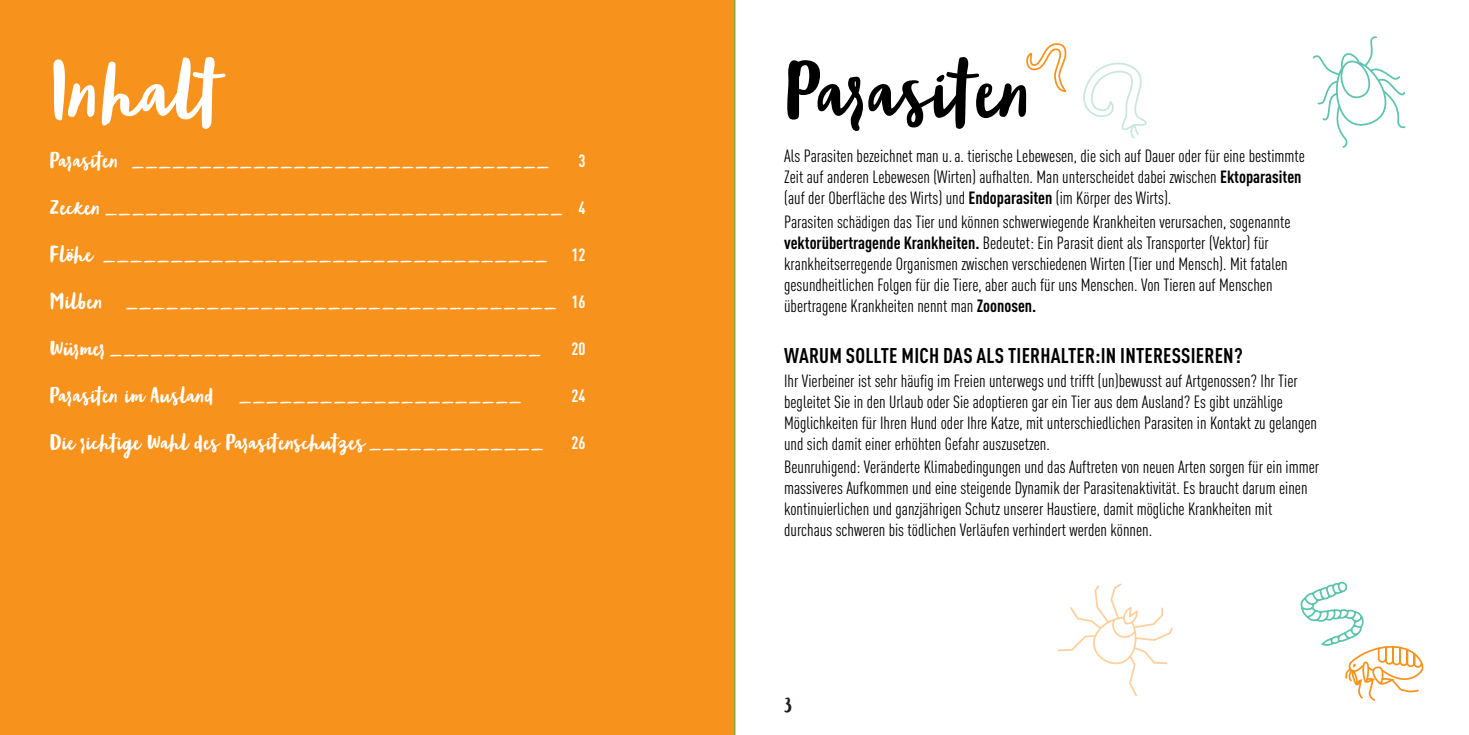
<style>
.page{position:relative;width:1469px;height:735px;background:#fff}
.page>*{position:absolute;margin:0;border:0;box-sizing:border-box;transform-origin:0 0}
.t1{font:63px "Blog Script";color:#000001}
.t2{font:63px "Blog Script";color:#fff}
.t3{font:700 condensed 21px "DIN Pro";letter-spacing:.01em;color:#000001}
.t4{font:condensed 17.5px/21px "DIN Pro";color:#000001}
.t5{font:17.5px "Blog Script";color:#fff}
.t6{font:700 condensed 17.5px "DIN Pro";color:#fff}
.t7{font:17.5px "Blog Script";color:#231f20}
.s1{font-family:"DIN Pro";font-weight:700;font-stretch:condensed}
.s2{font-weight:700}
</style>
<div class="page">
<div style="left:0;top:0;width:734px;height:734px;background:#f7931d"></div>
<svg style="left:1312px;top:36px;width:94px;height:112px"></svg>
<svg style="left:1057px;top:583px;width:115px;height:112px"></svg>
<svg style="left:1083px;top:62px;width:64px;height:77px"></svg>
<svg style="left:1300px;top:581px;width:124px;height:120px"></svg>
<svg style="left:1026px;top:43px;width:41px;height:49px"></svg>
<hr style="left:734px;top:0;width:1px;height:734px;background:#40ae49">
<h1 class="t2" style="left:50px;top:56px;width:173px">Inhalt</h1>
<p class="t5" style="left:50px;top:151px;width:501px">Parasiten _______________________________</p>
<p class="t6" style="left:578px;top:148px;width:9px">3</p>
<p class="t5" style="left:50px;top:198px;width:537px">Zecken __________________________________ <span class="s1">4</span></p>
<p class="t5" style="left:50px;top:245px;width:499px">Flöhe _________________________________</p>
<p class="t6" style="left:571px;top:241px;width:16px">12</p>
<p class="t5" style="left:50px;top:292px;width:537px">Milben ________________________________ <span class="s1">16</span></p>
<p class="t5" style="left:50px;top:339px;width:493px">Würmer ________________________________</p>
<p class="t6" style="left:571px;top:335px;width:16px">20</p>
<p class="t5" style="left:50px;top:385px;width:165px">Parasiten im Ausland</p>
<p class="t6" style="left:571px;top:382px;width:16px">24</p>
<p class="t5" style="left:238px;top:385px;width:285px">_____________________</p>
<p class="t5" style="left:50px;top:432px;width:495px">Die richtige Wahl des Parasitenschutzes _____________</p>
<p class="t6" style="left:571px;top:429px;width:16px">26</p>
<h1 class="t1" style="left:784px;top:56px;width:250px">Parasiten</h1>
<p class="t4" style="left:784px;top:144px;width:522px">Als Parasiten bezeichnet man u.a. tierische Lebewesen, die sich auf Dauer oder für eine bestimmte<br>Zeit auf anderen Lebewesen (Wirten) aufhalten. Man unterscheidet dabei zwischen <span class="s2">Ektoparasiten </span>(auf der Oberfläche des Wirts) und <span class="s2">Endoparasiten</span> (im Körper des Wirts).</p>
<p class="t4" style="left:784px;top:210px;width:508px">Parasiten schädigen das Tier und können schwerwiegende Krankheiten verursachen, sogenannte <span class="s2">vektorübertragende Krankheiten.</span> Bedeutet: Ein Parasit dient als Transporter (Vektor) für krankheitserregende Organismen zwischen verschiedenen Wirten (Tier und Mensch). Mit fatalen gesundheitlichen Folgen für die Tiere, aber auch für uns Menschen. Von Tieren auf Menschen übertragene Krankheiten nennt man <span class="s2">Zoonosen.</span></p>
<p class="t3" style="left:784px;top:339px;width:460px">WARUM SOLLTE MICH DAS ALS TIERHALTER:IN INTERESSIEREN?</p>
<p class="t4" style="left:784px;top:368px;width:534px">Ihr Vierbeiner ist sehr häufig im Freien unterwegs und trifft (un)bewusst auf Artgenossen? Ihr Tier begleitet Sie in den Urlaub oder Sie adoptieren gar ein Tier aus dem Ausland? Es gibt unzählige Möglichkeiten für Ihren Hund oder Ihre Katze, mit unterschiedlichen Parasiten in Kontakt zu gelangen und sich damit einer erhöhten Gefahr auszusetzen.</p>
<p class="t4" style="left:784px;top:455px;width:536px">Beunruhigend: Veränderte Klimabedingungen und das Auftreten von neuen Arten sorgen für ein immer massiveres Aufkommen und eine steigende Dynamik der Parasitenaktivität. Es braucht darum einen kontinuierlichen und ganzjährigen Schutz unserer Haustiere, damit mögliche Krankheiten mit durchaus schweren bis tödlichen Verläufen verhindert werden können.</p>
<p class="t7" style="left:784px;top:693px;width:10px">3</p>
</div>
